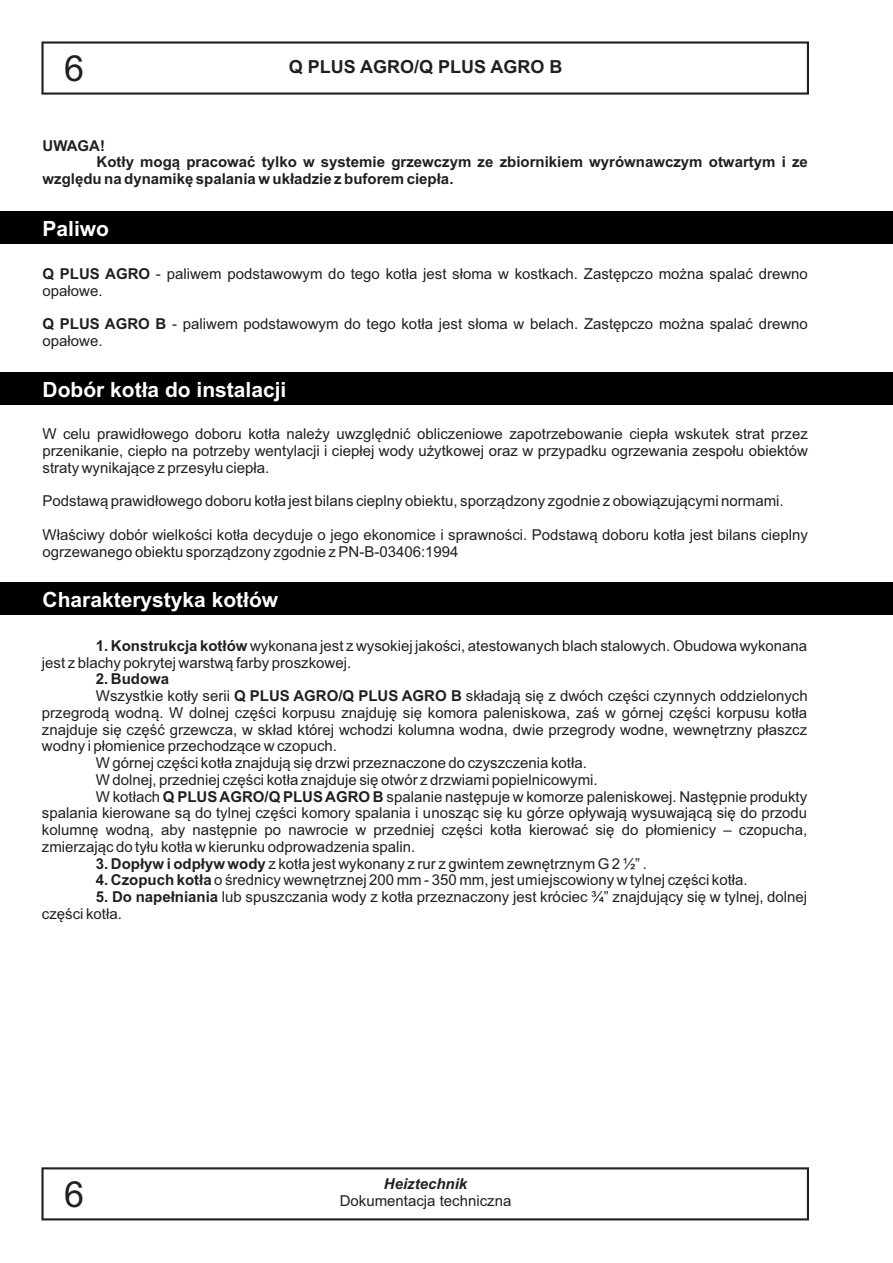
<style>
.page{position:relative;width:893px;height:1263px;background:#fff}
.page>*{position:absolute;margin:0;border:0;box-sizing:border-box;transform-origin:0 0}
.t1{font:36px "Arial";color:#231f20}
.t2{font:700 21px "Arial";color:#fff}
.t3{font:700 18px "Arial";color:#231f20}
.t4{font:15px/16.8px "Arial";color:#231f20}
.t5{font:700 15px "Arial";color:#231f20}
.t6{font:italic 700 15px "Arial";color:#231f20}
.s1{font-weight:700}
</style>
<div class="page">
<div style="left:0;top:583px;width:893px;height:32px;background:#000"></div>
<div style="left:0;top:373px;width:893px;height:32px;background:#000"></div>
<div style="left:0;top:212px;width:893px;height:32px;background:#000"></div>
<svg style="left:41px;top:41px;width:768px;height:54px"></svg>
<svg style="left:41px;top:1167px;width:768px;height:53px"></svg>
<h1 class="t1" style="left:64px;top:55px;width:22px">6</h1>
<p class="t3" style="left:289px;top:60px;width:275px">Q PLUS AGRO/Q PLUS AGRO B</p>
<p class="t5" style="left:43px;top:140px;width:64px">UWAGA!</p>
<p class="t5" style="left:97px;top:157px;width:713px">Kotły mogą pracować tylko w systemie grzewczym ze zbiornikiem wyrównawczym otwartym i ze</p>
<p class="t5" style="left:43px;top:173px;width:412px">względu na dynamikę spalania w układzie z buforem ciepła.</p>
<h2 class="t2" style="left:43px;top:221px;width:68px">Paliwo</h2>
<p class="t4" style="left:43px;top:267px;width:767px"><span class="s1">Q PLUS AGRO</span> - paliwem podstawowym do tego kotła jest słoma w kostkach. Zastępczo można spalać drewno opałowe.</p>
<p class="t4" style="left:43px;top:317px;width:767px"><span class="s1">Q PLUS AGRO B</span> - paliwem podstawowym do tego kotła jest słoma w belach. Zastępczo można spalać drewno opałowe.</p>
<h2 class="t2" style="left:43px;top:382px;width:245px">Dobór kotła do instalacji</h2>
<p class="t4" style="left:43px;top:427px;width:767px;text-align:justify">W celu prawidłowego doboru kotła należy uwzględnić obliczeniowe zapotrzebowanie ciepła wskutek strat przez przenikanie, ciepło na potrzeby wentylacji i ciepłej wody użytkowej oraz w przypadku ogrzewania zespołu obiektów straty wynikające z przesyłu ciepła.</p>
<p class="t4" style="left:43px;top:494px;width:743px">Podstawą prawidłowego doboru kotła jest bilans cieplny obiektu, sporządzony zgodnie z obowiązującymi normami.</p>
<p class="t4" style="left:43px;top:528px;width:767px">Właściwy dobór wielkości kotła decyduje o jego ekonomice i sprawności. Podstawą doboru kotła jest bilans cieplny ogrzewanego obiektu sporządzony zgodnie z PN-B-03406:1994</p>
<h2 class="t2" style="left:43px;top:592px;width:237px">Charakterystyka kotłów</h2>
<p class="t4" style="left:42px;top:638px;width:767px;text-indent:54px"><span class="s1">1. Konstrukcja kotłów</span> wykonana jest z wysokiej jakości, atestowanych blach stalowych. Obudowa wykonana jest z blachy pokrytej warstwą farby proszkowej.</p>
<p class="t5" style="left:96px;top:673px;width:75px">2. Budowa</p>
<p class="t4" style="left:96px;top:689px;width:713px">Wszystkie kotły serii <span class="s1">Q PLUS AGRO/Q PLUS AGRO B</span> składają się z dwóch części czynnych oddzielonych</p>
<p class="t4" style="left:42px;top:706px;width:767px">przegrodą wodną. W dolnej części korpusu znajduję się komora paleniskowa, zaś w górnej części korpusu kotła</p>
<p class="t4" style="left:42px;top:722px;width:767px">znajduje się część grzewcza, w skład której wchodzi kolumna wodna, dwie przegrody wodne, wewnętrzny płaszcz</p>
<p class="t4" style="left:42px;top:739px;width:297px">wodny i płomienice przechodzące w czopuch.</p>
<p class="t4" style="left:96px;top:756px;width:493px">W górnej części kotła znajdują się drzwi przeznaczone do czyszczenia kotła.</p>
<p class="t4" style="left:96px;top:773px;width:503px">W dolnej, przedniej części kotła znajduje się otwór z drzwiami popielnicowymi.</p>
<p class="t4" style="left:96px;top:789px;width:713px">W kotłach <span class="s1">Q PLUS AGRO/Q PLUS AGRO B</span> spalanie następuje w komorze paleniskowej. Następnie produkty</p>
<p class="t4" style="left:42px;top:806px;width:767px">spalania kierowane są do tylnej części komory spalania i unosząc się ku górze opływają wysuwającą się do przodu</p>
<p class="t4" style="left:42px;top:823px;width:767px">kolumnę wodną, aby następnie po nawrocie w przedniej części kotła kierować się do płomienicy – czopucha,</p>
<p class="t4" style="left:42px;top:840px;width:375px">zmierzając do tyłu kotła w kierunku odprowadzenia spalin.</p>
<p class="t4" style="left:96px;top:856px;width:552px"><span class="s1">3. Dopływ i odpływ wody</span> z kotła jest wykonany z rur z gwintem zewnętrznym G 2 ½” .</p>
<p class="t4" style="left:96px;top:873px;width:653px"><span class="s1">4. Czopuch kotła</span> o średnicy wewnętrznej 200 mm - 350 mm, jest umiejscowiony w tylnej części kotła.</p>
<p class="t4" style="left:42px;top:890px;width:767px;text-indent:54px"><span class="s1">5. Do napełniania</span> lub spuszczania wody z kotła przeznaczony jest króciec ¾” znajdujący się w tylnej, dolnej części kotła.</p>
<h1 class="t1" style="left:64px;top:1180px;width:22px">6</h1>
<p class="t6" style="left:384px;top:1178px;width:85px">Heiztechnik</p>
<p class="t4" style="left:340px;top:1194px;width:173px">Dokumentacja techniczna</p>
</div>
